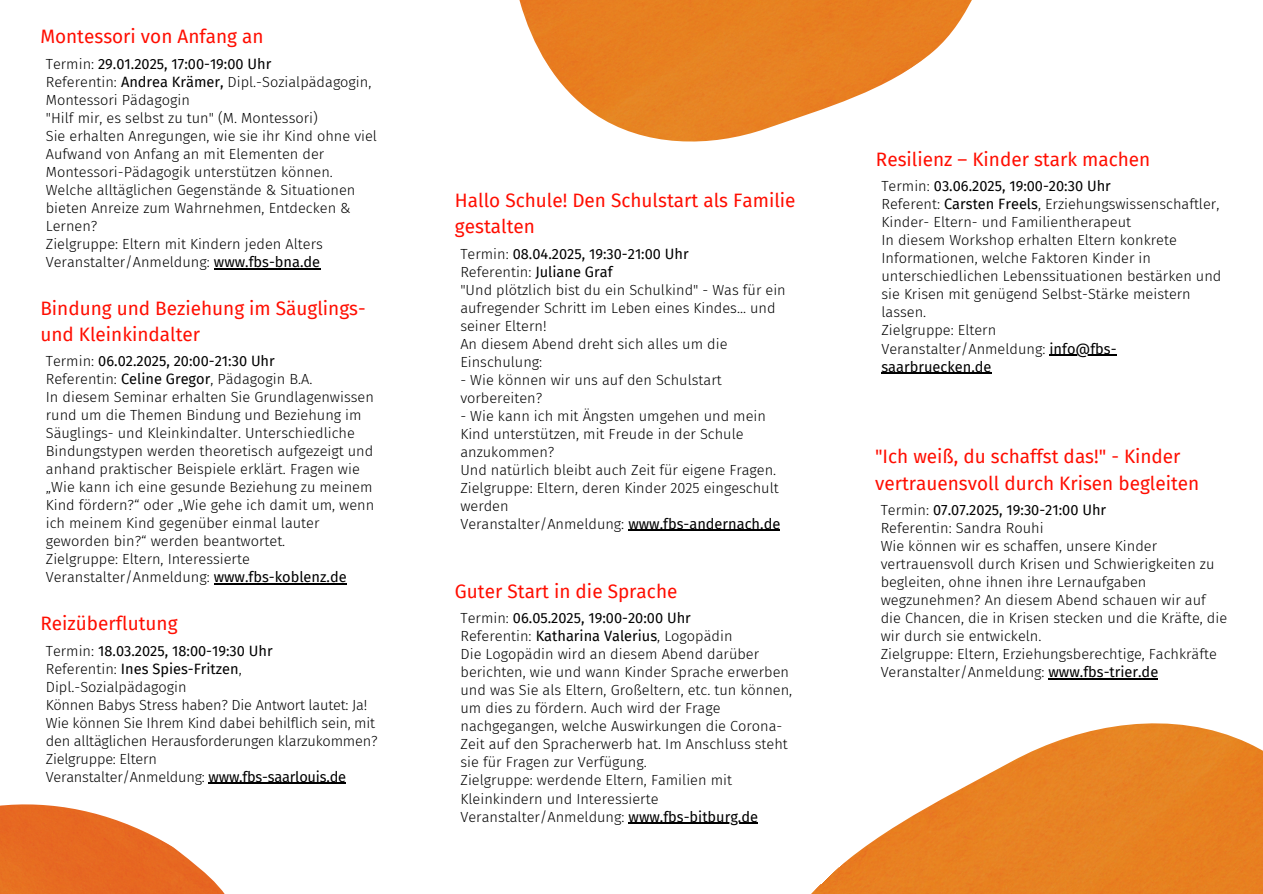
<style>
.page{position:relative;width:1263px;height:894px;background:#fff}
.page>*{position:absolute;margin:0;border:0;box-sizing:border-box;transform-origin:0 0}
.t1{font:18.9px/26.2px "Fira Sans";color:#ff0d00}
.t2{font:300 14.55px/18px "Fira Sans";color:#000}
.t3{font:14.55px "Fira Sans";color:#000}
.s1{font-weight:300}
.s2{font-weight:400}
</style>
<div class="page">
<img style="left:0;top:782px;width:294px;height:111px">
<hr style="left:214px;top:268px;width:106px;height:1px;background:#000">
<hr style="left:214px;top:583px;width:133px;height:1px;background:#000">
<img style="left:739px;top:723px;width:524px;height:170px">
<hr style="left:629px;top:822px;width:129px;height:1px;background:#000">
<hr style="left:1049px;top:354px;width:68px;height:1px;background:#000">
<hr style="left:881px;top:372px;width:110px;height:1px;background:#000">
<hr style="left:628px;top:529px;width:152px;height:2px;background:#000">
<hr style="left:209px;top:782px;width:137px;height:1px;background:#000">
<hr style="left:1048px;top:678px;width:110px;height:1px;background:#000">
<img style="left:519px;top:0;width:453px;height:142px">
<h1 class="t1" style="left:40px;top:24px;width:225px">Montessori von Anfang an</h1>
<p class="t3" style="left:46px;top:55px;width:227px"><span class="s1">Termin:</span> 29.01.2025, 17:00-19:00 Uhr</p>
<p class="t2" style="left:46px;top:73px;width:327px">Referentin: <span class="s2">Andrea Krämer,</span> Dipl.-Sozialpädagogin,<br>Montessori Pädagogin</p>
<p class="t2" style="left:46px;top:109px;width:274px">"Hilf mir, es selbst zu tun" (M. Montessori)</p>
<p class="t2" style="left:46px;top:127px;width:333px">Sie erhalten Anregungen, wie sie ihr Kind ohne viel<br>Aufwand von Anfang an mit Elementen der<br>Montessori-Pädagogik unterstützen können.</p>
<p class="t2" style="left:46px;top:181px;width:311px">Welche alltäglichen Gegenstände &amp; Situationen bieten Anreize zum Wahrnehmen, Entdecken &amp;<br>Lernen?</p>
<p class="t2" style="left:46px;top:235px;width:278px">Zielgruppe: Eltern mit Kindern jeden Alters</p>
<p class="t2" style="left:46px;top:253px;width:276px">Veranstalter/Anmeldung: <span class="s2">www.fbs-bna.de</span></p>
<h1 class="t1" style="left:40px;top:295px;width:327px">Bindung und Beziehung im Säuglings&shy;und Kleinkindalter</h1>
<p class="t3" style="left:46px;top:352px;width:230px"><span class="s1">Termin:</span> 06.02.2025, 20:00-21:30 Uhr</p>
<p class="t2" style="left:46px;top:370px;width:268px">Referentin: <span class="s2">Celine Gregor</span>, Pädagogin B.A.</p>
<p class="t2" style="left:46px;top:388px;width:330px">In diesem Seminar erhalten Sie Grundlagenwissen rund um die Themen Bindung und Beziehung im Säuglings- und Kleinkindalter. Unterschiedliche Bindungstypen werden theoretisch aufgezeigt und anhand praktischer Beispiele erklärt. Fragen wie „Wie kann ich eine gesunde Beziehung zu meinem Kind fördern?“ oder „Wie gehe ich damit um, wenn ich meinem Kind gegenüber einmal lauter geworden bin?“ werden beantwortet.</p>
<p class="t2" style="left:46px;top:550px;width:205px">Zielgruppe: Eltern, Interessierte</p>
<p class="t2" style="left:46px;top:568px;width:302px">Veranstalter/Anmeldung: <span class="s2">www.fbs-koblenz.de</span></p>
<p class="t1" style="left:40px;top:610px;width:139px">Reizüberflutung</p>
<p class="t3" style="left:46px;top:641px;width:228px"><span class="s1">Termin:</span> 18.03.2025, 18:00-19:30 Uhr</p>
<p class="t3" style="left:46px;top:659px;width:197px"><span class="s1">Referentin:</span> Ines Spies-Fritzen<span class="s1">,</span></p>
<p class="t2" style="left:46px;top:677px;width:142px">Dipl.-Sozialpädagogin</p>
<h1 class="t2" style="left:46px;top:695px;width:323px">Können Babys Stress haben? Die Antwort lautet: Ja!</h1>
<p class="t2" style="left:46px;top:713px;width:333px">Wie können Sie Ihrem Kind dabei behilflich sein, mit den alltäglichen Herausforderungen klarzukommen?</p>
<p class="t2" style="left:46px;top:749px;width:113px">Zielgruppe: Eltern</p>
<p class="t2" style="left:46px;top:767px;width:302px">Veranstalter/Anmeldung: <span class="s2">www.fbs-saarlouis.de</span></p>
<p class="t1" style="left:455px;top:187px;width:342px">Hallo Schule! Den Schulstart als Familie gestalten</p>
<h1 class="t3" style="left:460px;top:245px;width:230px"><span class="s1">Termin:</span> 08.04.2025, 19:30-21:00 Uhr</h1>
<p class="t2" style="left:460px;top:262px;width:154px">Referentin: <span class="s2">Juliane Graf</span></p>
<p class="t2" style="left:460px;top:280px;width:327px">"Und plötzlich bist du ein Schulkind" - Was für ein aufregender Schritt im Leben eines Kindes... und seiner Eltern!</p>
<p class="t2" style="left:460px;top:334px;width:269px">An diesem Abend dreht sich alles um die<br>Einschulung:</p>
<p class="t2" style="left:460px;top:370px;width:263px">- Wie können wir uns auf den Schulstart vorbereiten?</p>
<p class="t2" style="left:460px;top:406px;width:307px">- Wie kann ich mit Ängsten umgehen und mein<br>Kind unterstützen, mit Freude in der Schule anzukommen?</p>
<p class="t2" style="left:460px;top:460px;width:317px">Und natürlich bleibt auch Zeit für eigene Fragen.</p>
<h1 class="t2" style="left:460px;top:478px;width:320px">Zielgruppe: Eltern, deren Kinder 2025 eingeschult werden</h1>
<p class="t2" style="left:460px;top:514px;width:321px">Veranstalter/Anmeldung: <span class="s2">www.fbs-andernach.de</span></p>
<p class="t1" style="left:455px;top:578px;width:224px">Guter Start in die Sprache</p>
<p class="t3" style="left:460px;top:609px;width:232px"><span class="s1">Termin:</span> 06.05.2025, 19:00-20:00 Uhr</p>
<p class="t2" style="left:460px;top:627px;width:273px">Referentin: <span class="s2">Katharina Valerius</span>, Logopädin</p>
<p class="t2" style="left:460px;top:645px;width:333px">Die Logopädin wird an diesem Abend darüber berichten, wie und wann Kinder Sprache erwerben und was Sie als Eltern, Großeltern, etc. tun können, um dies zu fördern. Auch wird der Frage nachgegangen, welche Auswirkungen die Corona-Zeit auf den Spracherwerb hat. Im Anschluss steht sie für Fragen zur Verfügung.</p>
<p class="t2" style="left:460px;top:771px;width:273px">Zielgruppe: werdende Eltern, Familien mit<br>Kleinkindern und Interessierte</p>
<p class="t2" style="left:460px;top:807px;width:299px">Veranstalter/Anmeldung: <span class="s2">www.fbs-bitburg.de</span></p>
<p class="t1" style="left:876px;top:146px;width:276px">Resilienz – Kinder stark machen</p>
<p class="t3" style="left:881px;top:178px;width:231px"><span class="s1">Termin:</span> 03.06.2025, 19:00-20:30 Uhr</p>
<h1 class="t2" style="left:881px;top:195px;width:339px">Referent: <span class="s2">Carsten Freels</span>, Erziehungswissenschaftler,<br>Kinder- Eltern- und Familientherapeut</h1>
<p class="t2" style="left:881px;top:231px;width:341px">In diesem Workshop erhalten Eltern konkrete Informationen, welche Faktoren Kinder in unterschiedlichen Lebenssituationen bestärken und sie Krisen mit genügend Selbst-Stärke meistern lassen.</p>
<p class="t2" style="left:881px;top:321px;width:116px">Zielgruppe: Eltern</p>
<p class="t2" style="left:881px;top:339px;width:237px">Veranstalter/Anmeldung: <span class="s2">info@fbs-</span></p>
<p class="t3" style="left:881px;top:358px;width:112px">saarbruecken.de</p>
<p class="t1" style="left:875px;top:444px;width:326px">"Ich weiß, du schaffst das!" - Kinder vertrauensvoll durch Krisen begleiten</p>
<p class="t3" style="left:881px;top:501px;width:227px"><span class="s1">Termin:</span> 07.07.2025, 19:30-21:00 Uhr</p>
<p class="t2" style="left:881px;top:519px;width:164px">Referentin: Sandra Rouhi</p>
<p class="t2" style="left:881px;top:537px;width:348px">Wie können wir es schaffen, unsere Kinder vertrauensvoll durch Krisen und Schwierigkeiten zu begleiten, ohne ihnen ihre Lernaufgaben wegzunehmen? An diesem Abend schauen wir auf die Chancen, die in Krisen stecken und die Kräfte, die wir durch sie entwickeln.</p>
<p class="t2" style="left:881px;top:645px;width:338px">Zielgruppe: Eltern, Erziehungsberechtige, Fachkräfte</p>
<p class="t2" style="left:881px;top:663px;width:279px">Veranstalter/Anmeldung: <span class="s2">www.fbs-trier.de</span></p>
</div>
